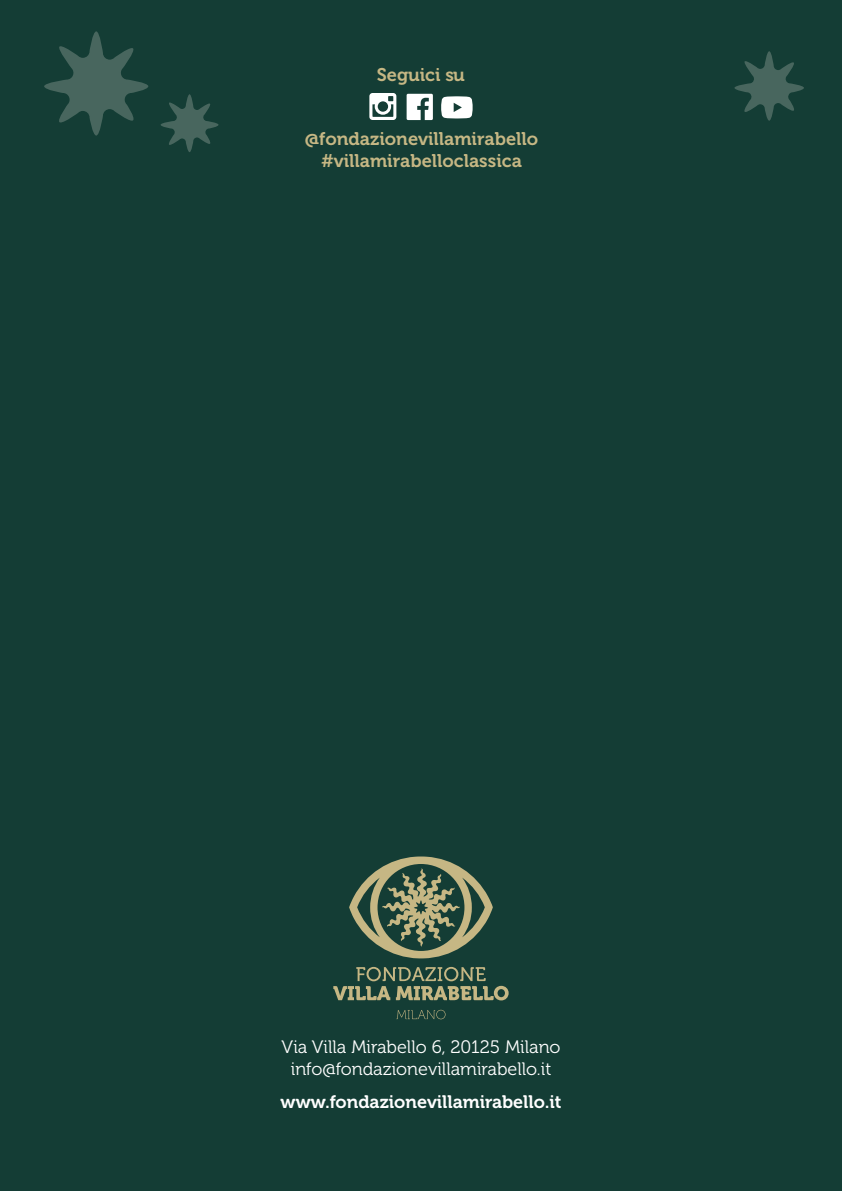
<style>
.page{position:relative;width:842px;height:1191px;background:#143d35}
.page>*{position:absolute;margin:0;border:0;box-sizing:border-box;transform-origin:0 0}
.t1{font:18.2px/22px "Museo 700";color:#c6b784;text-align:center}
.t2{font:18px/22px "Museo 300";color:#fff;text-align:center}
.t3{font:18px "Museo 700";color:#fff}
</style>
<div class="page">
<svg style="left:44px;top:31px;width:104px;height:105px"></svg>
<svg style="left:161px;top:94px;width:57px;height:58px"></svg>
<svg style="left:734px;top:51px;width:70px;height:70px"></svg>
<svg style="left:333px;top:967px;width:176px;height:33px"></svg>
<svg style="left:396px;top:1009px;width:49px;height:10px"></svg>
<svg style="left:349px;top:856px;width:144px;height:102px"></svg>
<svg style="left:369px;top:93px;width:27px;height:27px"></svg>
<svg style="left:407px;top:94px;width:26px;height:26px"></svg>
<svg style="left:441px;top:96px;width:32px;height:22px"></svg>
<p class="t1" style="left:377px;top:64px;width:90px">Seguici su</p>
<p class="t1" style="left:305px;top:128px;width:235px">@fondazionevillamirabello #villamirabelloclassica</p>
<p class="t2" style="left:282px;top:1035px;width:280px">Via Villa Mirabello 6, 20125 Milano info@fondazionevillamirabello.it</p>
<p class="t3" style="left:281px;top:1091px;width:282px">www.fondazionevillamirabello.it</p>
</div>
